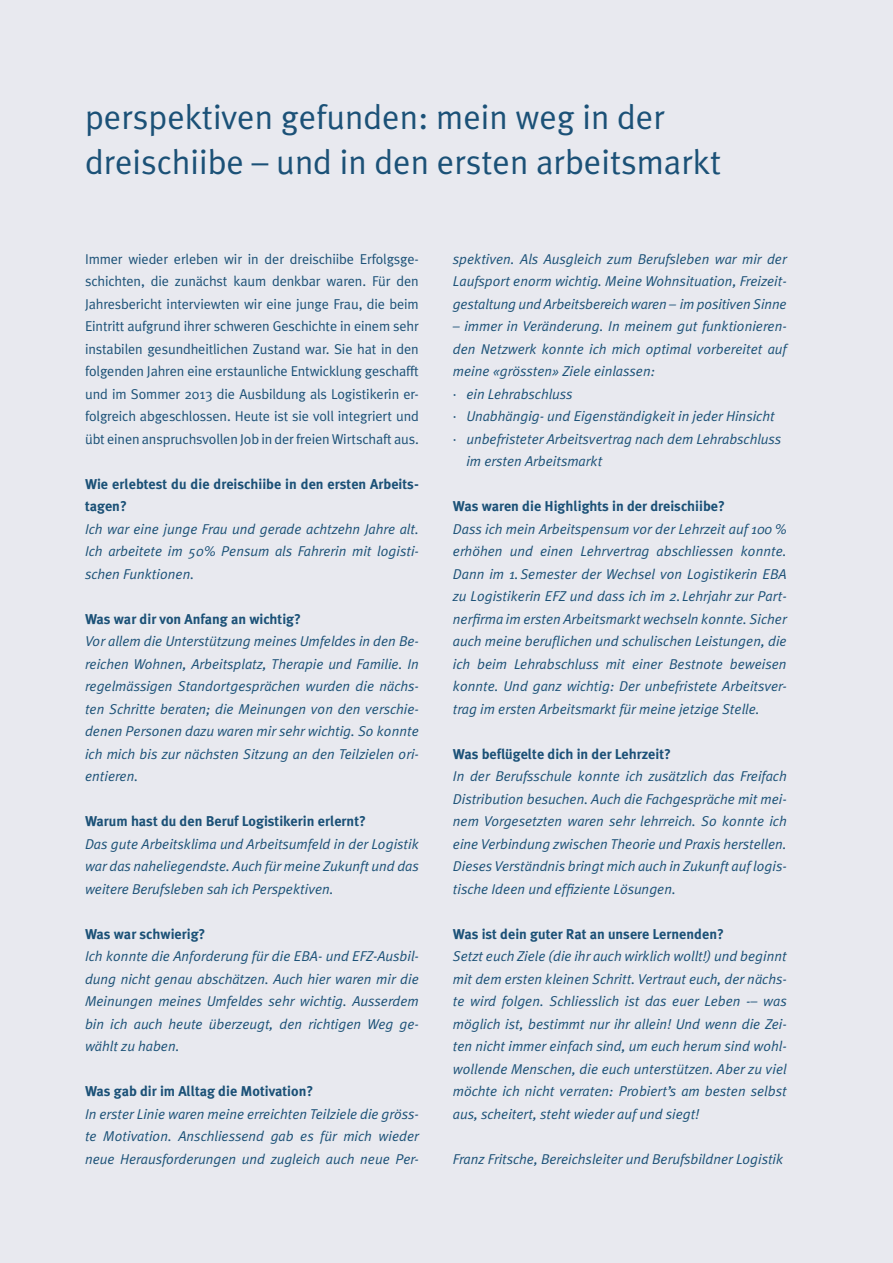
<style>
.page{position:relative;width:893px;height:1263px;background:#e8e9ef}
.page>*{position:absolute;margin:0;border:0;box-sizing:border-box;transform-origin:0 0}
.t1{font:34.5px/45px "Meta Plus Normal";color:#1b5177}
.t2{font:italic 14.25px/22.5px "Meta Plus Normal";color:#1b5177;text-align:justify}
.t3{font:14.25px/22.5px "Meta Plus Normal";letter-spacing:-.01em;color:#1b5177;text-align:justify}
.t4{font:700 14.25px/22.5px "Meta Plus";color:#1b5177}
.s1{font-style:normal}
</style>
<div class="page">
<h1 class="t1" style="left:85px;top:94px;width:638px">perspektiven gefunden: mein weg in der dreischiibe – und in den ersten arbeitsmarkt</h1>
<p class="t3" style="left:85px;top:247px;width:335px">Immer wieder erleben wir in der dreischiibe Erfolgsge&shy;schichten, die zunächst kaum denkbar waren. Für den Jahresbericht interviewten wir eine junge Frau, die beim Eintritt aufgrund ihrer schweren Geschichte in einem sehr instabilen gesundheitlichen Zustand war. Sie hat in den folgenden Jahren eine erstaunliche Entwicklung geschafft und im Sommer 2013 die Ausbildung als Logistikerin er&shy;folgreich abgeschlossen. Heute ist sie voll integriert und übt einen anspruchsvollen Job in der freien Wirtschaft aus.</p>
<p class="t4" style="left:85px;top:473px;width:335px">Wie erlebtest du die dreischiibe in den ersten Arbeits&shy;tagen?</p>
<p class="t2" style="left:85px;top:517px;width:335px">Ich war eine junge Frau und gerade achtzehn Jahre alt.<br>Ich arbeitete im 50% Pensum als Fahrerin mit logisti&shy;schen Funktionen.</p>
<p class="t4" style="left:85px;top:608px;width:218px">Was war dir von Anfang an wichtig?</p>
<p class="t2" style="left:85px;top:630px;width:335px">Vor allem die Unterstützung meines Umfeldes in den Be&shy;reichen Wohnen, Arbeitsplatz, Therapie und Familie. In regelmässigen Standortgesprächen wurden die nächs&shy;ten Schritte beraten; die Meinungen von den verschie&shy;denen Personen dazu waren mir sehr wichtig. So konnte ich mich bis zur nächsten Sitzung an den Teilzielen ori&shy;entieren.</p>
<p class="t4" style="left:85px;top:810px;width:282px">Warum hast du den Beruf Logistikerin erlernt?</p>
<p class="t2" style="left:85px;top:832px;width:335px">Das gute Arbeitsklima und Arbeitsumfeld in der Logistik war das naheliegendste. Auch für meine Zukunft und das weitere Berufsleben sah ich Perspektiven.</p>
<p class="t4" style="left:85px;top:923px;width:122px">Was war schwierig?</p>
<p class="t2" style="left:85px;top:945px;width:335px">Ich konnte die Anforderung für die EBA- und EFZ-Ausbil&shy;dung nicht genau abschätzen. Auch hier waren mir die Meinungen meines Umfeldes sehr wichtig. Ausserdem bin ich auch heute überzeugt, den richtigen Weg ge&shy;wählt zu haben.</p>
<p class="t4" style="left:85px;top:1080px;width:230px">Was gab dir im Alltag die Motivation?</p>
<p class="t2" style="left:85px;top:1102px;width:335px">In erster Linie waren meine erreichten Teilziele die gröss&shy;te Motivation. Anschliessend gab es für mich wieder neue Herausforderungen und zugleich auch neue Per-</p>
<p class="t2" style="left:453px;top:247px;width:335px">spektiven. Als Ausgleich zum Berufsleben war mir der Laufsport enorm wichtig. Meine Wohnsituation, Freizeit&shy;gestaltung und Arbeitsbereich waren – im positiven Sinne</p>
<p class="t2" style="left:453px;top:315px;width:335px">– immer in Veränderung. In meinem gut funktionieren-</p>
<p class="t2" style="left:453px;top:337px;width:335px">den Netzwerk konnte ich mich optimal vorbereitet auf</p>
<p class="t2" style="left:453px;top:360px;width:204px">meine «grössten» Ziele einlassen:</p>
<p class="t2" style="left:453px;top:382px;width:121px"><span class="s1">·</span> ein Lehrabschluss</p>
<p class="t2" style="left:453px;top:405px;width:323px"><span class="s1">·</span> Unabhängig- und Eigenständigkeit in jeder Hinsicht</p>
<p class="t2" style="left:453px;top:427px;width:330px"><span class="s1">·</span> unbefristeter Arbeitsvertrag nach dem Lehrabschluss</p>
<p class="t2" style="left:466px;top:450px;width:137px">im ersten Arbeitsmarkt</p>
<p class="t4" style="left:453px;top:495px;width:274px">Was waren die Highlights in der dreischiibe?</p>
<p class="t2" style="left:453px;top:517px;width:335px">Dass ich mein Arbeitspensum vor der Lehrzeit auf 100 % erhöhen und einen Lehrvertrag abschliessen konnte.<br>Dann im 1.Semester der Wechsel von Logistikerin EBA zu Logistikerin EFZ und dass ich im 2. Lehrjahr zur Part&shy;nerfirma im ersten Arbeitsmarkt wechseln konnte. Sicher auch meine beruflichen und schulischen Leistungen, die ich beim Lehrabschluss mit einer Bestnote beweisen konnte. Und ganz wichtig: Der unbefristete Arbeitsver&shy;trag im ersten Arbeitsmarkt für meine jetzige Stelle.</p>
<p class="t4" style="left:453px;top:743px;width:220px">Was beflügelte dich in der Lehrzeit?</p>
<p class="t2" style="left:453px;top:765px;width:335px">In der Berufsschule konnte ich zusätzlich das Freifach Distribution besuchen. Auch die Fachgespräche mit mei&shy;nem Vorgesetzten waren sehr lehrreich. So konnte ich eine Verbindung zwischen Theorie und Praxis herstellen.<br>Dieses Verständnis bringt mich auch in Zukunft auf logis&shy;tische Ideen und effiziente Lösungen.</p>
<p class="t4" style="left:453px;top:923px;width:273px">Was ist dein guter Rat an unsere Lernenden?</p>
<p class="t2" style="left:453px;top:945px;width:335px">Setzt euch Ziele (die ihr auch wirklich wollt!) und beginnt mit dem ersten kleinen Schritt. Vertraut euch, der nächs&shy;te wird folgen. Schliesslich ist das euer Leben -– was möglich ist, bestimmt nur ihr allein! Und wenn die Zei&shy;ten nicht immer einfach sind, um euch herum sind wohl&shy;wollende Menschen, die euch unterstützen. Aber zu viel möchte ich nicht verraten: Probiert’s am besten selbst aus, scheitert, steht wieder auf und siegt!</p>
<p class="t2" style="left:453px;top:1147px;width:332px">Franz Fritsche, Bereichsleiter und Berufsbildner Logistik</p>
</div>
